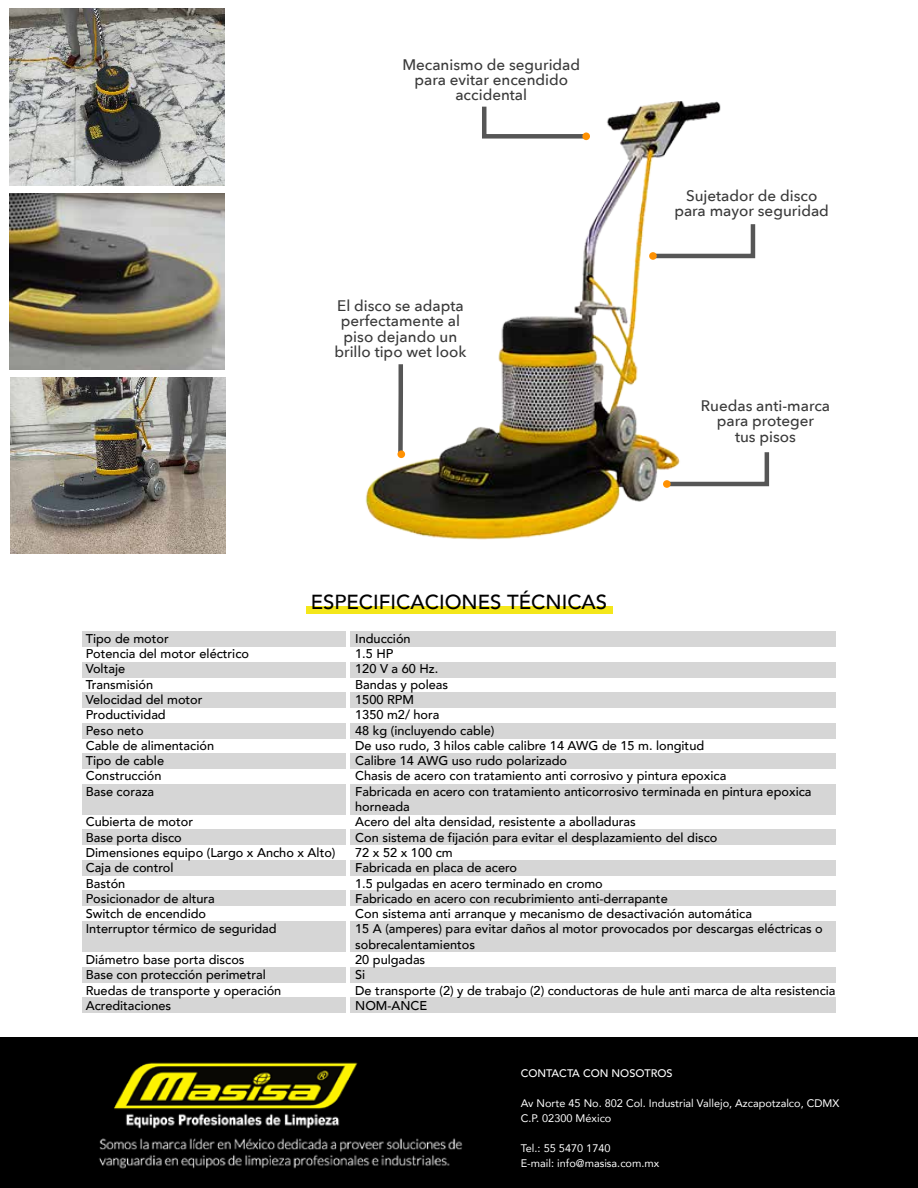
<style>
.page{position:relative;width:918px;height:1188px;background:#fff}
.page>*{position:absolute;margin:0;border:0;box-sizing:border-box;transform-origin:0 0}
.t1{font:500 20.25px "Avenir";color:#000}
.t2{font:500 15.3px/15.3px "Avenir Next";color:#3a3a3a;text-align:center}
.t3{font:500 12.75px/15.3px "Avenir";color:#000}
.t4{font:10.95px/14.9px "Avenir";color:#fff}
.t5{font:500 10.95px "Avenir";color:#fff}
</style>
<div class="page">
<div style="left:306px;top:606px;width:306px;height:7px;background:#f4e71a"></div>
<div style="left:0;top:1037px;width:918px;height:151px;background:#000"></div>
<div style="left:82px;top:631px;width:264px;height:16px;background:#d6d6d6"></div>
<div style="left:82px;top:662px;width:264px;height:15px;background:#d6d6d6"></div>
<div style="left:82px;top:692px;width:264px;height:16px;background:#d6d6d6"></div>
<div style="left:82px;top:723px;width:264px;height:15px;background:#d6d6d6"></div>
<div style="left:82px;top:753px;width:264px;height:15px;background:#d6d6d6"></div>
<div style="left:82px;top:784px;width:264px;height:30px;background:#d6d6d6"></div>
<div style="left:82px;top:830px;width:264px;height:15px;background:#d6d6d6"></div>
<div style="left:82px;top:860px;width:264px;height:15px;background:#d6d6d6"></div>
<div style="left:82px;top:891px;width:264px;height:15px;background:#d6d6d6"></div>
<div style="left:82px;top:921px;width:264px;height:31px;background:#d6d6d6"></div>
<div style="left:82px;top:967px;width:264px;height:15px;background:#d6d6d6"></div>
<div style="left:82px;top:998px;width:264px;height:15px;background:#d6d6d6"></div>
<div style="left:350px;top:631px;width:486px;height:16px;background:#d6d6d6"></div>
<div style="left:350px;top:662px;width:486px;height:15px;background:#d6d6d6"></div>
<div style="left:350px;top:692px;width:486px;height:16px;background:#d6d6d6"></div>
<div style="left:350px;top:723px;width:486px;height:15px;background:#d6d6d6"></div>
<div style="left:350px;top:753px;width:486px;height:15px;background:#d6d6d6"></div>
<div style="left:350px;top:784px;width:486px;height:30px;background:#d6d6d6"></div>
<div style="left:350px;top:830px;width:486px;height:15px;background:#d6d6d6"></div>
<div style="left:350px;top:860px;width:486px;height:15px;background:#d6d6d6"></div>
<div style="left:350px;top:891px;width:486px;height:15px;background:#d6d6d6"></div>
<div style="left:350px;top:921px;width:486px;height:31px;background:#d6d6d6"></div>
<div style="left:350px;top:967px;width:486px;height:15px;background:#d6d6d6"></div>
<div style="left:350px;top:998px;width:486px;height:15px;background:#d6d6d6"></div>
<img style="left:365px;top:101px;width:356px;height:508px">
<img style="left:99px;top:1062px;width:364px;height:107px">
<svg style="left:662px;top:448px;width:108px;height:40px"></svg>
<div style="left:663px;top:480px;width:8px;height:8px;background:#ff9102;border-radius:50%"></div>
<svg style="left:648px;top:220px;width:108px;height:40px"></svg>
<div style="left:649px;top:252px;width:8px;height:8px;background:#ff9102;border-radius:50%"></div>
<svg style="left:480px;top:102px;width:111px;height:39px"></svg>
<div style="left:582px;top:132px;width:8px;height:8px;background:#ff9102;border-radius:50%"></div>
<svg style="left:396px;top:360px;width:9px;height:99px"></svg>
<div style="left:397px;top:450px;width:8px;height:8px;background:#ff9102;border-radius:50%"></div>
<img style="left:9px;top:9px;width:215px;height:176px">
<img style="left:10px;top:193px;width:215px;height:176px">
<img style="left:10px;top:377px;width:215px;height:176px">
<p class="t2" style="left:402px;top:56px;width:179px">Mecanismo de seguridad para evitar encendido accidental</p>
<p class="t2" style="left:334px;top:298px;width:133px">El disco se adapta perfectamente al piso dejando un brillo tipo wet look</p>
<h1 class="t1" style="left:311px;top:585px;width:298px">ESPECIFICACIONES TÉCNICAS</h1>
<p class="t2" style="left:674px;top:187px;width:156px">Sujetador de disco para mayor seguridad</p>
<p class="t2" style="left:701px;top:398px;width:131px">Ruedas anti-marca para proteger<br>tus pisos</p>
<p class="t3" style="left:86px;top:630px;width:165px">Tipo de motor<br>Potencia del motor eléctrico<br>Voltaje<br>Transmisión<br>Velocidad del motor<br>Productividad<br>Peso neto<br>Cable de alimentación<br>Tipo de cable<br>Construcción<br>Base coraza</p>
<p class="t3" style="left:86px;top:814px;width:251px">Cubierta de motor<br>Base porta disco<br>Dimensiones equipo (Largo x Ancho x Alto)<br>Caja de control<br>Bastón<br>Posicionador de altura<br>Switch de encendido<br>Interruptor térmico de seguridad</p>
<p class="t3" style="left:86px;top:951px;width:197px">Diámetro base porta discos<br>Base con protección perimetral<br>Ruedas de transporte y operación<br>Acreditaciones</p>
<p class="t3" style="left:355px;top:630px;width:482px">Inducción<br>1.5 HP<br>120 V a 60 Hz.<br>Bandas y poleas<br>1500 RPM<br>1350 m2/ hora<br>48 kg (incluyendo cable)<br>De uso rudo, 3 hilos cable calibre 14 AWG de 15 m. longitud<br>Calibre 14 AWG uso rudo polarizado<br>Chasis de acero con tratamiento anti corrosivo y pintura epoxica<br>Fabricada en acero con tratamiento anticorrosivo terminada en pintura epoxica horneada<br>Acero del alta densidad, resistente a abolladuras<br>Con sistema de fijación para evitar el desplazamiento del disco<br>72 x 52 x 100 cm<br>Fabricada en placa de acero<br>1.5 pulgadas en acero terminado en cromo<br>Fabricado en acero con recubrimiento anti-derrapante<br>Con sistema anti arranque y mecanismo de desactivación automática<br>15 A (amperes) para evitar daños al motor provocados por descargas eléctricas o sobrecalentamientos<br>20 pulgadas<br>Si<br>De transporte (2) y de trabajo (2) conductoras de hule anti marca de alta resistencia NOM-ANCE</p>
<p class="t5" style="left:521px;top:1064px;width:153px">CONTACTA CON NOSOTROS</p>
<p class="t4" style="left:521px;top:1096px;width:320px">Av Norte 45 No. 802 Col. Industrial Vallejo, Azcapotzalco, CDMX<br>C.P. 02300 México</p>
<p class="t4" style="left:521px;top:1140px;width:140px">Tel.: 55 5470 1740<br>E-mail: info@masisa.com.mx</p>
</div>
